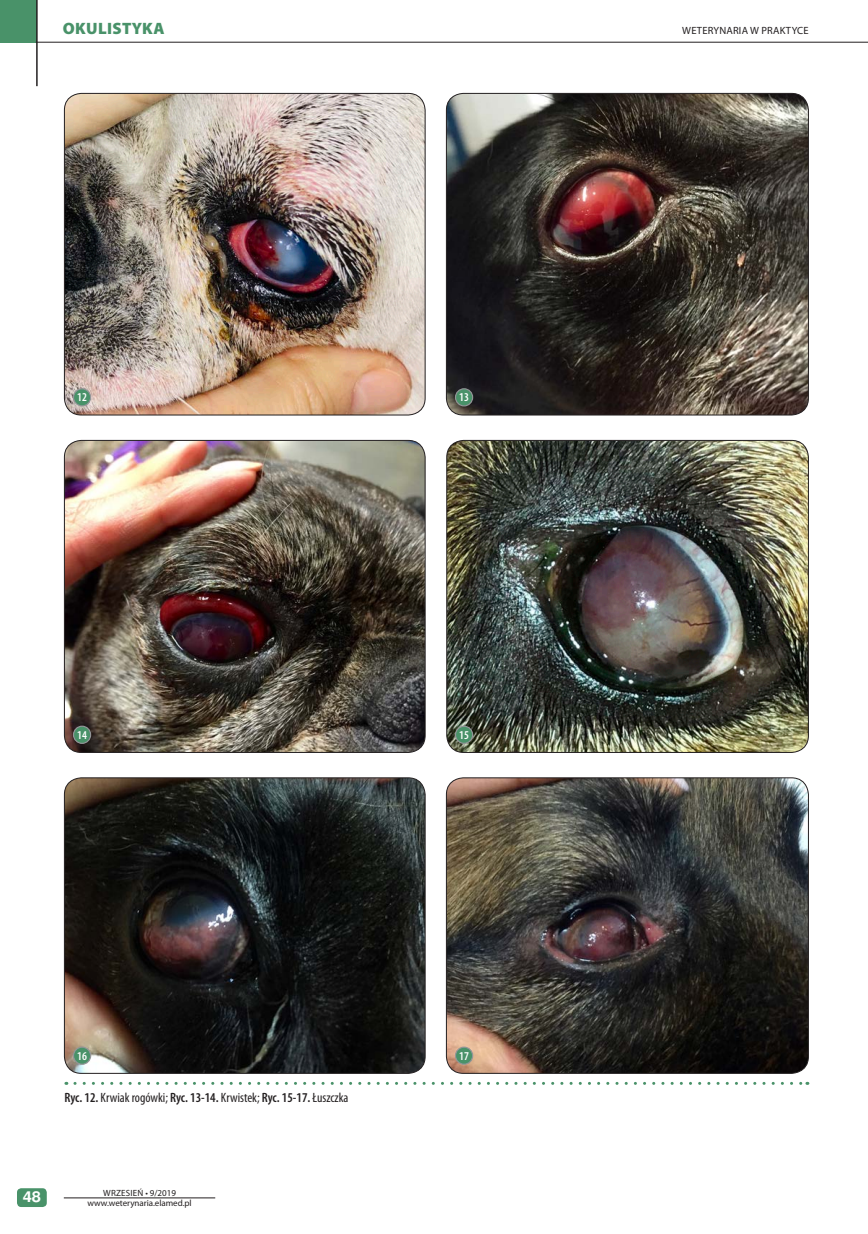
<style>
.page{position:relative;width:868px;height:1234px;background:#fff}
.page>*{position:absolute;margin:0;border:0;box-sizing:border-box;transform-origin:0 0}
.t1{font:900 16.5px "Myriad Pro";letter-spacing:.02em;color:#499269}
.t2{font:700 15px "Nimbus San LCE";color:#fff;scale:1.1 1}
.t3{font:condensed 13.5px "Myriad Pro";color:#231f20}
.t4{font:600 condensed 12px "Myriad Pro";color:#fff}
.t5{font:10.5px "Myriad Pro";letter-spacing:.02em;color:#231f20}
.t6{font:9px "Myriad Pro";letter-spacing:-.005em;color:#231f20}
.t7{font:9px "Myriad Pro";letter-spacing:.02em;color:#231f20}
.s1{font-weight:600}
</style>
<div class="page">
<div style="left:0;top:0;width:37px;height:42px;background:#499269"></div>
<hr style="left:36px;top:0;width:2px;height:86px;background:#231f20">
<hr style="left:36px;top:42px;width:831px;height:1px;background:#231f20">
<div style="left:17px;top:1187px;width:30px;height:19px;background:#499269;border-radius:4px"></div>
<hr style="left:64px;top:1197px;width:151px;height:1px;background:#231f20">
<img style="left:446px;top:93px;width:362px;height:322px">
<div style="left:446px;top:93px;width:362px;height:322px;border:1px solid #231f20;border-radius:17px"></div>
<img style="left:64px;top:777px;width:361px;height:296px">
<div style="left:64px;top:777px;width:361px;height:296px;border:1px solid #231f20;border-radius:17px"></div>
<img style="left:446px;top:777px;width:362px;height:296px">
<div style="left:446px;top:777px;width:362px;height:296px;border:1px solid #231f20;border-radius:17px"></div>
<img style="left:64px;top:93px;width:361px;height:322px">
<div style="left:64px;top:93px;width:361px;height:322px;border:1px solid #231f20;border-radius:17px"></div>
<svg style="left:75px;top:1082px;width:732px;height:2px"></svg>
<div style="left:73px;top:1046px;width:18px;height:17px;background:#499269;border-radius:50%"></div>
<div style="left:73px;top:1046px;width:18px;height:18px;border:1px solid #939598;border-radius:50%"></div>
<div style="left:73px;top:389px;width:18px;height:17px;background:#499269;border-radius:50%"></div>
<div style="left:73px;top:388px;width:18px;height:18px;border:1px solid #939598;border-radius:50%"></div>
<div style="left:455px;top:1046px;width:17px;height:17px;background:#499269;border-radius:50%"></div>
<div style="left:455px;top:1046px;width:18px;height:18px;border:1px solid #939598;border-radius:50%"></div>
<img style="left:64px;top:440px;width:361px;height:312px">
<div style="left:64px;top:440px;width:361px;height:312px;border:1px solid #231f20;border-radius:17px"></div>
<img style="left:446px;top:440px;width:362px;height:312px">
<div style="left:446px;top:440px;width:362px;height:312px;border:1px solid #231f20;border-radius:17px"></div>
<div style="left:73px;top:726px;width:18px;height:17px;background:#499269;border-radius:50%"></div>
<div style="left:73px;top:725px;width:18px;height:18px;border:1px solid #939598;border-radius:50%"></div>
<div style="left:455px;top:726px;width:17px;height:17px;background:#499269;border-radius:50%"></div>
<div style="left:455px;top:725px;width:18px;height:18px;border:1px solid #939598;border-radius:50%"></div>
<div style="left:455px;top:389px;width:17px;height:17px;background:#499269;border-radius:50%"></div>
<div style="left:455px;top:388px;width:18px;height:18px;border:1px solid #939598;border-radius:50%"></div>
<p class="t1" style="left:63px;top:19px;width:103px">OKULISTYKA</p>
<p class="t5" style="left:682px;top:25px;width:128px">WETERYNARIA W PRAKTYCE</p>
<p class="t4" style="left:77px;top:390px;width:11px">12</p>
<p class="t4" style="left:459px;top:390px;width:11px">13</p>
<p class="t4" style="left:77px;top:728px;width:11px">14</p>
<p class="t4" style="left:459px;top:728px;width:11px">15</p>
<p class="t4" style="left:77px;top:1048px;width:11px">16</p>
<p class="t3" style="left:64px;top:1090px;width:285px"><span class="s1">Ryc. 12.</span> Krwiak rogówki; <span class="s1">Ryc. 13-14.</span> Krwistek; <span class="s1">Ryc. 15-17.</span> Łuszczka</p>
<p class="t2" style="left:23px;top:1187px;width:18px">48</p>
<p class="t7" style="left:103px;top:1187px;width:74px">WRZESIEŃ • 9/2019</p>
<p class="t6" style="left:87px;top:1197px;width:106px">www.weterynaria.elamed.pl</p>
<p class="t4" style="left:459px;top:1048px;width:11px">17</p>
</div>
